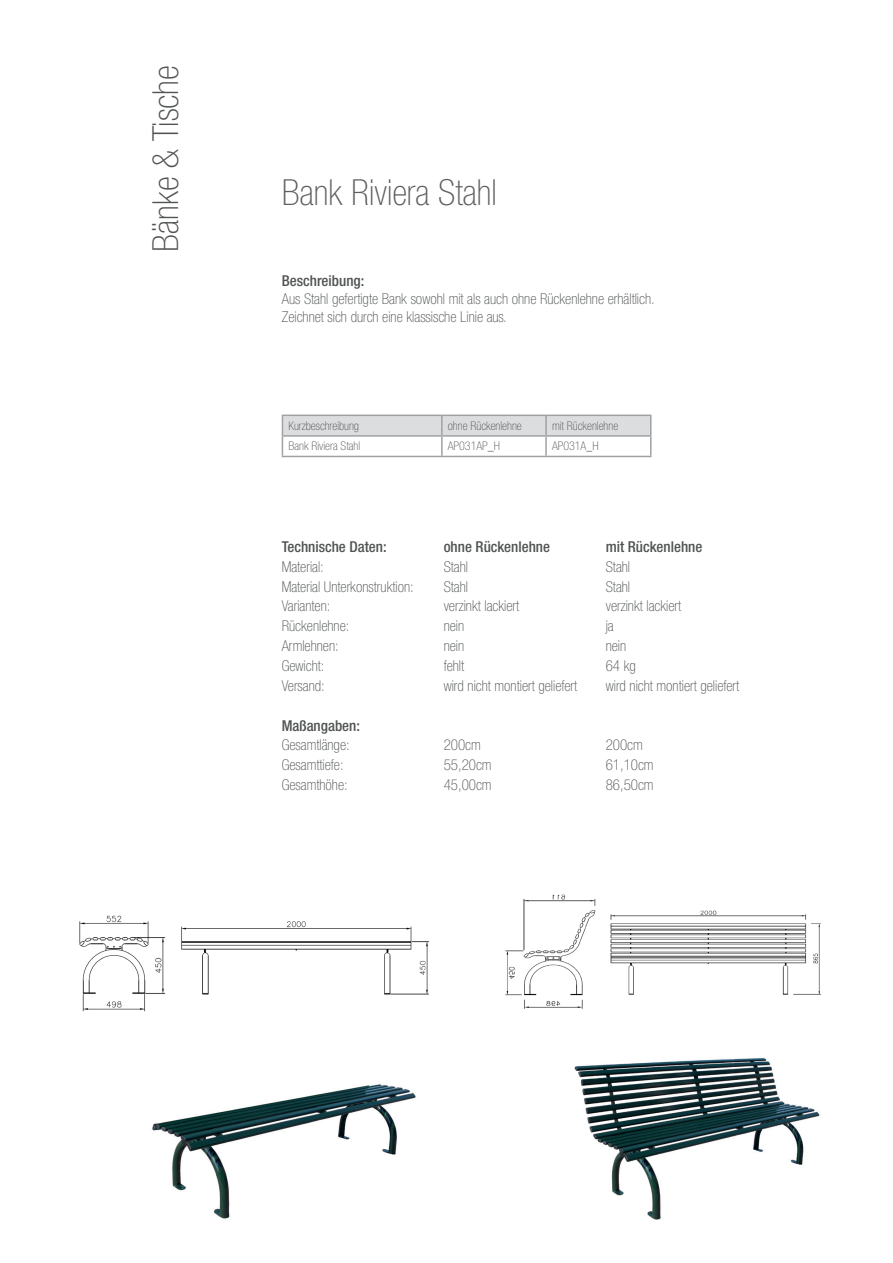
<style>
.page{position:relative;width:893px;height:1263px;background:#fff}
.page>*{position:absolute;margin:0;border:0;box-sizing:border-box;transform-origin:0 0}
.t1{font:100 condensed 36px "Helvetica Neue LT Std";color:#5f5f62}
.t2{font:100 condensed 36px "Helvetica Neue LT Std";color:#505353}
.t3{font:100 condensed 15px/18px "Helvetica Neue LT Std";color:#505353}
.t4{font:500 condensed 15px "Helvetica Neue LT Std";color:#505353}
.t5{font:100 condensed 12px "Helvetica Neue LT Std";color:#505353}
</style>
<div class="page">
<hr style="left:282px;top:456px;width:160px;height:1px;background:#a0a1a5">
<hr style="left:442px;top:456px;width:104px;height:1px;background:#a0a1a5">
<hr style="left:546px;top:456px;width:105px;height:1px;background:#a0a1a5">
<svg style="left:282px;top:415px;width:369px;height:41px"></svg>
<img style="left:574px;top:1058px;width:246px;height:162px">
<img style="left:610px;top:910px;width:211px;height:85px">
<img style="left:505px;top:894px;width:91px;height:115px">
<img style="left:152px;top:1084px;width:264px;height:135px">
<img style="left:181px;top:921px;width:248px;height:74px">
<img style="left:79px;top:915px;width:87px;height:97px">
<p class="t2" style="left:145px;top:252px;width:188px;rotate:-90deg">Bänke &amp; Tische</p>
<p class="t1" style="left:282px;top:172px;width:217px">Bank Riviera Stahl</p>
<p class="t4" style="left:282px;top:271px;width:84px">Beschreibung:</p>
<p class="t3" style="left:282px;top:289px;width:374px">Aus Stahl gefertigte Bank sowohl mit als auch ohne Rückenlehne erhältlich.<br>Zeichnet sich durch eine klassische Linie aus.</p>
<p class="t5" style="left:288px;top:419px;width:72px">Kurzbeschreibung</p>
<p class="t5" style="left:448px;top:419px;width:75px">ohne Rückenlehne</p>
<p class="t5" style="left:552px;top:419px;width:68px">mit Rückenlehne</p>
<p class="t5" style="left:288px;top:439px;width:73px">Bank Riviera Stahl</p>
<p class="t5" style="left:448px;top:439px;width:54px">AP031AP_H</p>
<p class="t5" style="left:552px;top:439px;width:48px">AP031A_H</p>
<p class="t4" style="left:282px;top:538px;width:107px">Technische Daten:</p>
<p class="t4" style="left:444px;top:538px;width:108px">ohne Rückenlehne</p>
<p class="t4" style="left:606px;top:538px;width:98px">mit Rückenlehne</p>
<p class="t3" style="left:282px;top:557px;width:44px">Material:</p>
<p class="t3" style="left:444px;top:557px;width:26px">Stahl</p>
<p class="t3" style="left:606px;top:557px;width:26px">Stahl</p>
<p class="t3" style="left:282px;top:577px;width:134px">Material Unterkonstruktion:</p>
<p class="t3" style="left:444px;top:577px;width:26px">Stahl</p>
<p class="t3" style="left:606px;top:577px;width:26px">Stahl</p>
<p class="t3" style="left:282px;top:597px;width:50px">Varianten:</p>
<p class="t3" style="left:444px;top:597px;width:77px">verzinkt lackiert</p>
<p class="t3" style="left:606px;top:597px;width:77px">verzinkt lackiert</p>
<p class="t3" style="left:282px;top:617px;width:69px">Rückenlehne:</p>
<p class="t3" style="left:444px;top:617px;width:22px">nein</p>
<p class="t3" style="left:606px;top:617px;width:10px">ja</p>
<p class="t3" style="left:282px;top:637px;width:59px">Armlehnen:</p>
<p class="t3" style="left:444px;top:637px;width:22px">nein</p>
<p class="t3" style="left:606px;top:637px;width:22px">nein</p>
<p class="t3" style="left:282px;top:656px;width:44px">Gewicht:</p>
<p class="t3" style="left:444px;top:656px;width:22px">fehlt</p>
<p class="t3" style="left:606px;top:656px;width:32px">64 kg</p>
<p class="t3" style="left:282px;top:676px;width:45px">Versand:</p>
<p class="t3" style="left:444px;top:676px;width:135px">wird nicht montiert geliefert</p>
<p class="t3" style="left:606px;top:676px;width:135px">wird nicht montiert geliefert</p>
<p class="t4" style="left:282px;top:716px;width:80px">Maßangaben:</p>
<p class="t3" style="left:282px;top:736px;width:70px">Gesamtlänge:</p>
<p class="t3" style="left:444px;top:736px;width:39px">200cm</p>
<p class="t3" style="left:606px;top:736px;width:39px">200cm</p>
<p class="t3" style="left:282px;top:756px;width:63px">Gesamttiefe:</p>
<p class="t3" style="left:444px;top:756px;width:49px">55,20cm</p>
<p class="t3" style="left:606px;top:756px;width:49px">61,10cm</p>
<p class="t3" style="left:282px;top:775px;width:68px">Gesamthöhe:</p>
<p class="t3" style="left:444px;top:775px;width:49px">45,00cm</p>
<p class="t3" style="left:606px;top:775px;width:49px">86,50cm</p>
</div>
